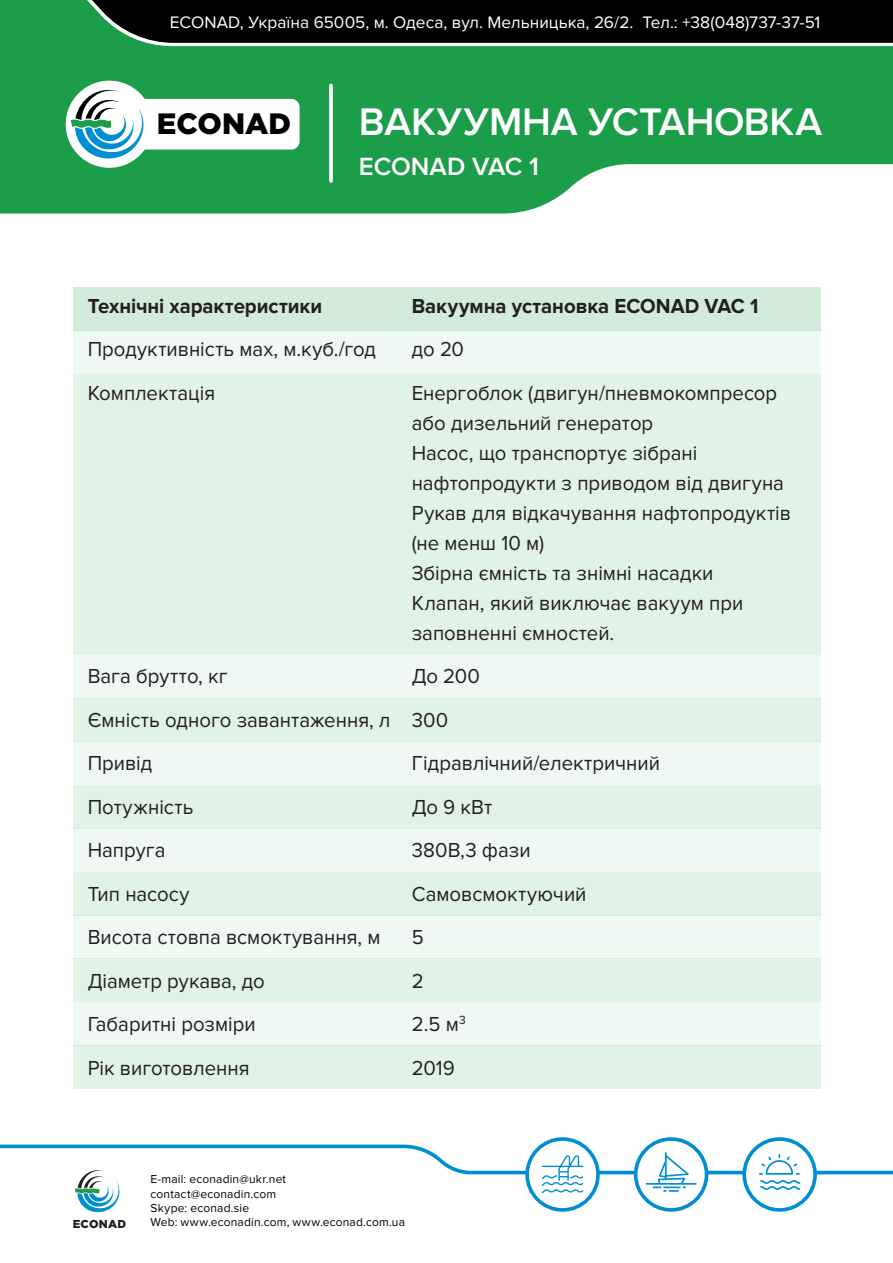
<style>
.page{position:relative;width:893px;height:1263px;background:#fff}
.page>*{position:absolute;margin:0;border:0;box-sizing:border-box;transform-origin:0 0}
.t1{font:600 39.9px "Proxima Nova";color:#fff}
.t2{font:900 29.4px "Gotham Pro";color:#000}
.t3{font:600 25.8px "Proxima Nova";letter-spacing:-.005em;color:#fff}
.t4{font:21px/30px "Proxima Nova";color:#231f20}
.t5{font:700 21px "Proxima Nova";letter-spacing:-.005em;color:#231f20}
.t6{font:17.25px "Proxima Nova";color:#fff}
.t7{font:12px/14.4px "Proxima Nova";letter-spacing:.015em;color:#000}
.t8{font:900 11.55px "Gotham Pro";letter-spacing:.025em;color:#231f20}
</style>
<div class="page">
<svg style="left:0;top:1144px;width:893px;height:46px"></svg>
<svg style="left:525px;top:1137px;width:75px;height:75px"></svg>
<svg style="left:634px;top:1137px;width:74px;height:75px"></svg>
<svg style="left:742px;top:1137px;width:75px;height:75px"></svg>
<svg style="left:75px;top:1167px;width:48px;height:46px"></svg>
<svg style="left:0;top:0;width:893px;height:213px;background:#2e894e"></svg>
<svg style="left:329px;top:85px;width:4px;height:96px"></svg>
<div style="left:66px;top:81px;width:87px;height:87px;background:#fff;border-radius:50%"></div>
<svg style="left:71px;top:85px;width:229px;height:76px"></svg>
<div style="left:73px;top:287px;width:747px;height:44px;background:#d2ebdb"></div>
<div style="left:73px;top:331px;width:747px;height:43px;background:#eff8f2"></div>
<div style="left:73px;top:374px;width:747px;height:281px;background:#e1f2e7"></div>
<div style="left:73px;top:655px;width:747px;height:43px;background:#eff8f2"></div>
<div style="left:73px;top:698px;width:747px;height:44px;background:#e1f2e7"></div>
<div style="left:73px;top:742px;width:747px;height:43px;background:#eff8f2"></div>
<div style="left:73px;top:785px;width:747px;height:43px;background:#e1f2e7"></div>
<div style="left:73px;top:828px;width:747px;height:44px;background:#eff8f2"></div>
<div style="left:73px;top:872px;width:747px;height:43px;background:#e1f2e7"></div>
<div style="left:73px;top:915px;width:747px;height:43px;background:#eff8f2"></div>
<div style="left:73px;top:958px;width:747px;height:44px;background:#e1f2e7"></div>
<div style="left:73px;top:1002px;width:747px;height:43px;background:#eff8f2"></div>
<div style="left:73px;top:1045px;width:747px;height:43px;background:#e1f2e7"></div>
<p class="t6" style="left:170px;top:12px;width:652px">ECONAD, Україна 65005, м. Одеса, вул. Мельницька, 26/2. Тел.: +38(048)737-37-51</p>
<h2 class="t2" style="left:157px;top:107px;width:136px">ECONAD</h2>
<h1 class="t1" style="left:359px;top:98px;width:465px">ВАКУУМНА УСТАНОВКА</h1>
<p class="t3" style="left:359px;top:152px;width:182px">ECONAD VAC 1</p>
<p class="t5" style="left:88px;top:294px;width:236px">Технічні характеристики</p>
<p class="t5" style="left:412px;top:294px;width:348px">Вакуумна установка ECONAD VAC 1</p>
<p class="t4" style="left:88px;top:335px;width:290px">Продуктивність мах, м.куб./год</p>
<p class="t4" style="left:412px;top:335px;width:54px">до 20</p>
<p class="t4" style="left:88px;top:378px;width:129px">Комплектація</p>
<p class="t4" style="left:412px;top:378px;width:381px">Енергоблок (двигун/пневмокомпресор або дизельний генератор<br>Насос, що транспортує зібрані нафтопродукти з приводом від двигуна<br>Рукав для відкачування нафтопродуктів (не менш 10 м)<br>Збірна ємність та знімні насадки<br>Клапан, який виключає вакуум при заповненні ємностей.</p>
<p class="t4" style="left:88px;top:662px;width:141px">Вага брутто, кг</p>
<p class="t4" style="left:88px;top:655px;width:394px;line-height:43.5px;text-indent:324px">До 200<br>Ємність одного завантаження, л 300<br>Привід</p>
<p class="t4" style="left:412px;top:749px;width:250px">Гідравлічний/електричний</p>
<p class="t4" style="left:88px;top:792px;width:107px">Потужність</p>
<p class="t4" style="left:412px;top:792px;width:82px">До 9 кВт</p>
<p class="t4" style="left:88px;top:836px;width:79px">Напруга</p>
<p class="t4" style="left:412px;top:836px;width:120px">380В,3 фази</p>
<p class="t4" style="left:88px;top:879px;width:103px">Тип насосу</p>
<p class="t4" style="left:412px;top:879px;width:176px">Самовсмоктуючий</p>
<p class="t4" style="left:88px;top:923px;width:294px">Висота стовпа всмоктування, м</p>
<p class="t4" style="left:412px;top:923px;width:14px">5</p>
<p class="t4" style="left:88px;top:966px;width:179px">Діаметр рукава, до</p>
<p class="t4" style="left:412px;top:966px;width:13px">2</p>
<p class="t4" style="left:88px;top:1010px;width:170px">Габаритні розміри</p>
<p class="t4" style="left:412px;top:1010px;width:56px">2.5 м<sup>3</sup></p>
<p class="t4" style="left:88px;top:1053px;width:164px">Рік виготовлення</p>
<p class="t4" style="left:412px;top:1053px;width:45px">2019</p>
<p class="t7" style="left:150px;top:1172px;width:137px">E-mail: econadin@ukr.net contact@econadin.com<br>Skype: econad.sie</p>
<p class="t8" style="left:73px;top:1217px;width:55px">ECONAD</p>
<p class="t7" style="left:150px;top:1215px;width:256px">Web: www.econadin.com, www.econad.com.ua</p>
</div>
